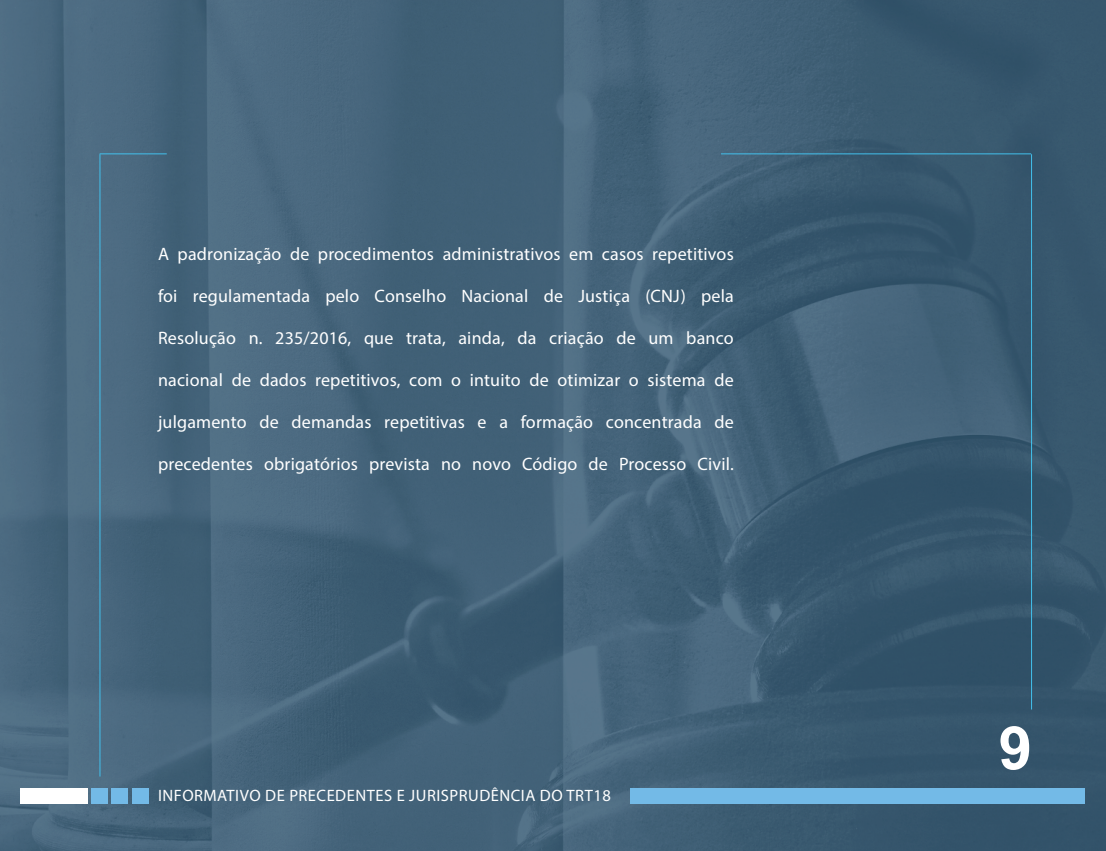
<style>
.page{position:relative;width:1106px;height:851px;background:#fff}
.page>*{position:absolute;margin:0;border:0;box-sizing:border-box;transform-origin:0 0}
.t1{font:700 60px "Arial";color:#fff}
.t2{font:18px "Myriad Pro";letter-spacing:.01em;color:#fff}
.t3{font:16.5px "Myriad Pro";letter-spacing:.03em;color:#fff}
</style>
<div class="page">
<img style="left:0;top:0;width:1106px;height:850px">
<hr style="left:100px;top:154px;width:1px;height:622px;background:#42c0ec">
<hr style="left:100px;top:153px;width:67px;height:1px;background:#42c0ec">
<hr style="left:1031px;top:154px;width:1px;height:555px;background:#42c0ec">
<hr style="left:721px;top:153px;width:310px;height:1px;background:#42c0ec">
<div style="left:20px;top:787px;width:67px;height:16px;background:#fff"></div>
<div style="left:630px;top:787px;width:454px;height:16px;background:#73bae7"></div>
<div style="left:91px;top:787px;width:17px;height:16px;background:#73bae7"></div>
<div style="left:112px;top:787px;width:16px;height:16px;background:#73bae7"></div>
<div style="left:132px;top:787px;width:16px;height:16px;background:#73bae7"></div>
<p class="t2" style="left:158px;top:243px;width:577px">A padronização de procedimentos administrativos em casos repetitivos</p>
<p class="t2" style="left:158px;top:285px;width:577px">foi regulamentada pelo Conselho Nacional de Justiça (CNJ) pela</p>
<p class="t2" style="left:158px;top:327px;width:577px">Resolução n. 235/2016, que trata, ainda, da criação de um banco</p>
<p class="t2" style="left:158px;top:369px;width:577px">nacional de dados repetitivos, com o intuito de otimizar o sistema de</p>
<p class="t2" style="left:158px;top:411px;width:577px">julgamento de demandas repetitivas e a formação concentrada de</p>
<p class="t2" style="left:158px;top:453px;width:577px">precedentes obrigatórios prevista no novo Código de Processo Civil.</p>
<p class="t3" style="left:158px;top:785px;width:454px">INFORMATIVO DE PRECEDENTES E JURISPRUDÊNCIA DO TRT18</p>
<h1 class="t1" style="left:998px;top:705px;width:35px">9</h1>
</div>
